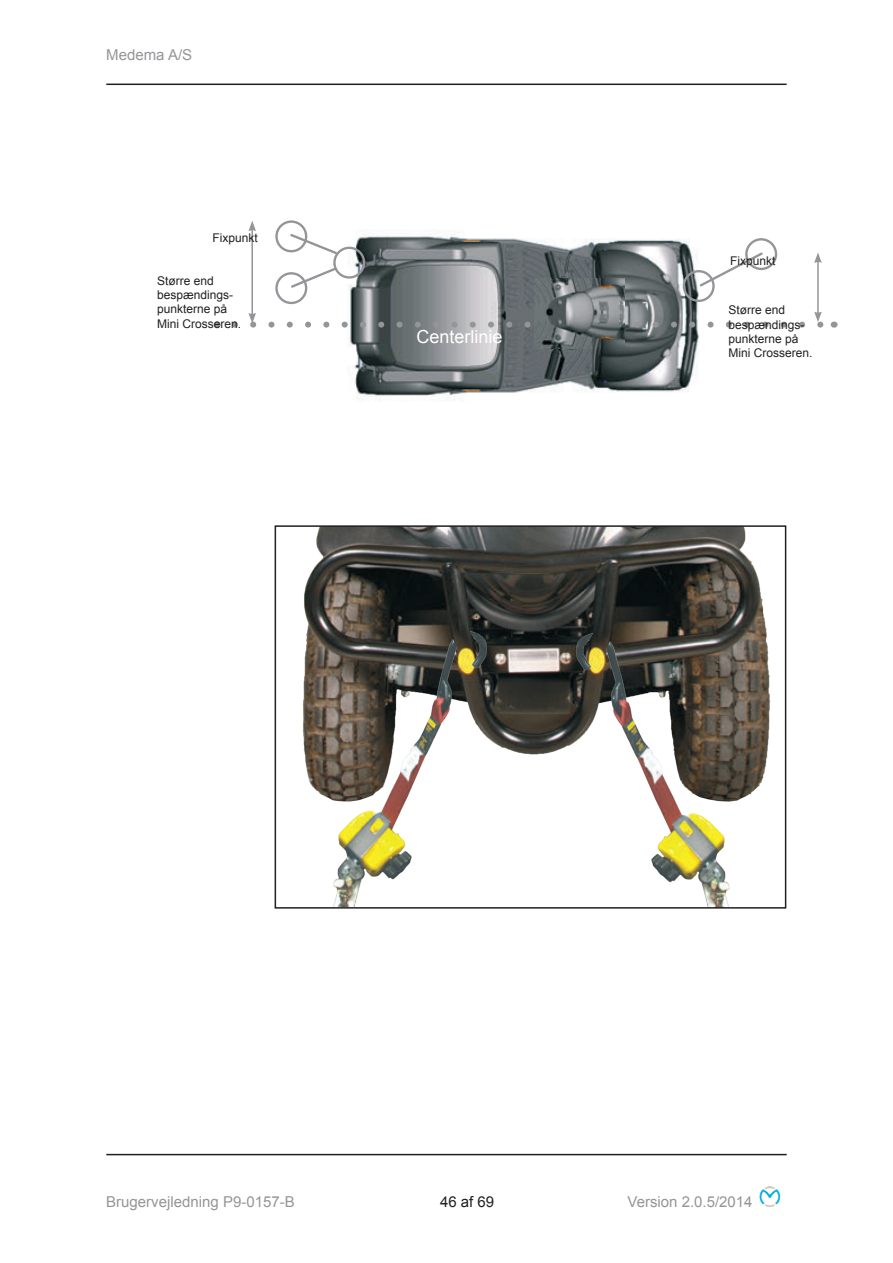
<style>
.page{position:relative;width:893px;height:1263px;background:#fff}
.page>*{position:absolute;margin:0;border:0;box-sizing:border-box;transform-origin:0 0}
.t1{font:18px "Arial";color:#fff}
.t2{font:15px "Arial";color:#939598}
.t3{font:15px "Arial";color:#231f20}
.t4{font:12px/14.4px "Arial";color:#231f20}
</style>
<div class="page">
<hr style="left:106px;top:84px;width:681px;height:1px;background:#231f20">
<hr style="left:106px;top:1154px;width:681px;height:1px;background:#231f20">
<img style="left:759px;top:1186px;width:22px;height:21px">
<img style="left:275px;top:223px;width:496px;height:177px">
<svg style="left:698px;top:250px;width:67px;height:38px"></svg>
<svg style="left:288px;top:232px;width:51px;height:24px"></svg>
<div style="left:275px;top:220px;width:32px;height:32px;border:2px solid #939598;border-radius:50%"></div>
<div style="left:745px;top:238px;width:32px;height:32px;border:2px solid #939598;border-radius:50%"></div>
<img style="left:302px;top:528px;width:469px;height:274px">
<img style="left:329px;top:616px;width:167px;height:290px">
<img style="left:567px;top:619px;width:166px;height:287px">
<div style="left:275px;top:525px;width:511px;height:384px;border:2px solid #231f20"></div>
<hr style="left:817px;top:261px;width:2px;height:53px;background:#939598">
<svg style="left:814px;top:253px;width:8px;height:10px"></svg>
<hr style="left:251px;top:229px;width:2px;height:86px;background:#939598">
<svg style="left:248px;top:221px;width:8px;height:10px"></svg>
<div style="left:275px;top:272px;width:32px;height:32px;border:2px solid #939598;border-radius:50%"></div>
<svg style="left:289px;top:266px;width:48px;height:24px"></svg>
<svg style="left:235px;top:312px;width:589px;height:16px"></svg>
<div style="left:333px;top:247px;width:32px;height:32px;border:2px solid #939598;border-radius:50%"></div>
<div style="left:683px;top:270px;width:32px;height:32px;border:2px solid #939598;border-radius:50%"></div>
<img style="left:535px;top:279px;width:89px;height:70px">
<p class="t2" style="left:106px;top:44px;width:87px">Medema A/S</p>
<p class="t4" style="left:213px;top:231px;width:47px">Fixpunkt</p>
<p class="t4" style="left:157px;top:273px;width:86px">Større end bespændings&shy;punkterne på<br>Mini Crosseren.</p>
<h1 class="t1" style="left:416px;top:325px;width:88px">Centerlinie</h1>
<p class="t4" style="left:730px;top:253px;width:47px">Fixpunkt</p>
<p class="t4" style="left:728px;top:303px;width:86px">Større end bespændings&shy;punkterne på<br>Mini Crosseren.</p>
<p class="t2" style="left:106px;top:1192px;width:190px">Brugervejledning P9-0157-B</p>
<p class="t3" style="left:440px;top:1192px;width:56px">46 af 69</p>
<p class="t2" style="left:628px;top:1192px;width:127px">Version 2.0.5/2014</p>
</div>
